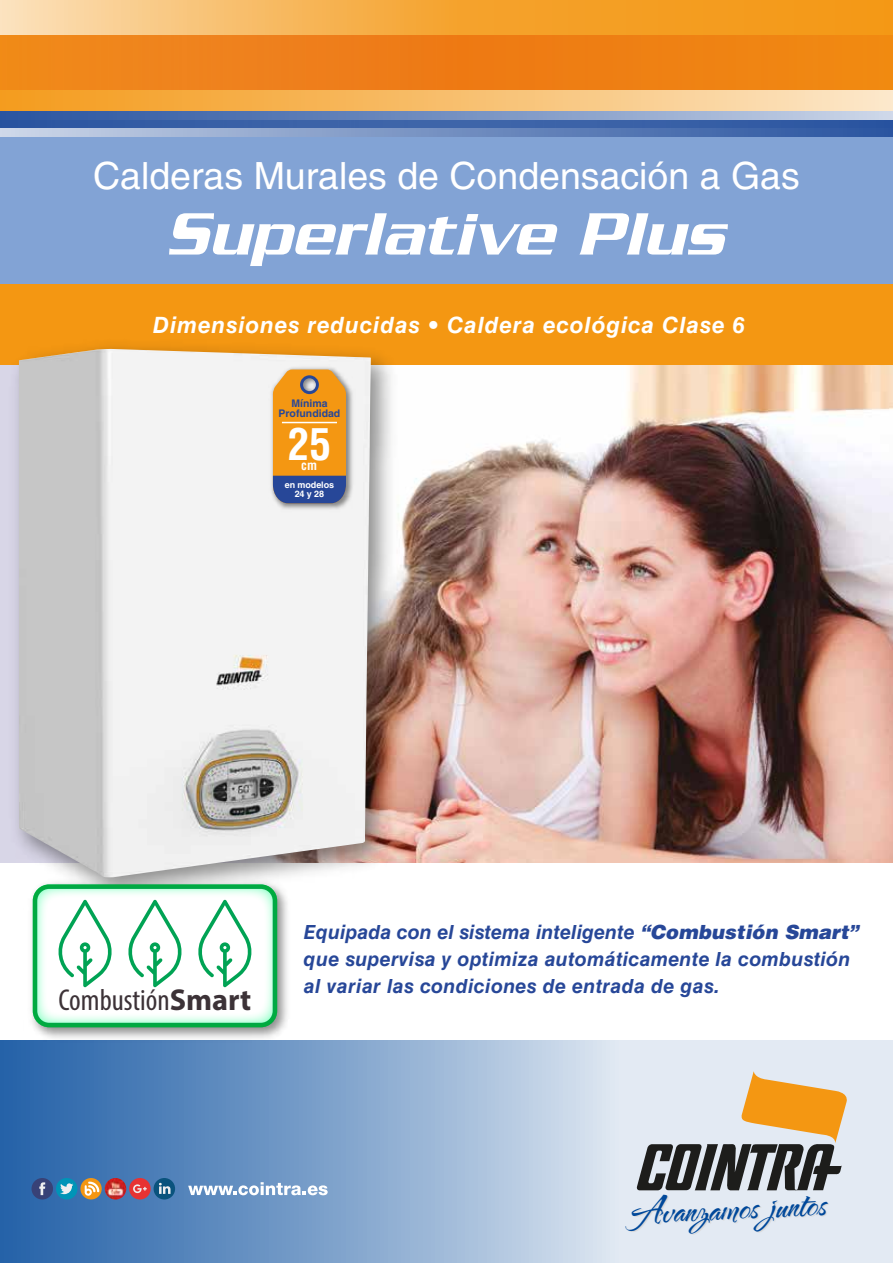
<style>
.page{position:relative;width:893px;height:1263px;background:#fff}
.page>*{position:absolute;margin:0;border:0;box-sizing:border-box;transform-origin:0 0}
.t1{font:italic 500 64.5px "Serpentine LT";letter-spacing:.005em;color:#fff}
.t2{font:43.05px "The Nauti Gal ROB";color:#00489a}
.t3{font:700 condensed 43.05px "Helvetica LT Std";color:#fff}
.t4{font:37.5px "Helvetica LT Std";color:#fff}
.t5{font:condensed 30.3px "Myriad Pro";color:#3c3237}
.t6{font:italic 700 22.5px "Helvetica LT Std";letter-spacing:.04em;color:#fff}
.t7{font:italic 700 19.5px/27px "Helvetica LT Std";letter-spacing:.015em;color:#274798}
.t8{font:700 condensed 12.9px "Helvetica LT Std";color:#fff}
.t9{font:700 10.5px/10.5px "Helvetica LT Std";color:#274798;text-align:center}
.t10{font:700 9px/9px "Helvetica LT Std";letter-spacing:-.01em;color:#fff;text-align:center}
.s1{font-weight:700;font-stretch:normal}
.s2{font-weight:900}
</style>
<div class="page">
<img style="left:410px;top:365px;width:483px;height:498px">
<svg style="left:0;top:1040px;width:893px;height:223px;background:#92b0d3"></svg>
<div style="left:0;top:199px;width:893px;height:166px;background:#f49712"></div>
<div style="left:0;top:114px;width:893px;height:170px;background:#82a3d5"></div>
<div style="left:0;top:35px;width:893px;height:76px;background:linear-gradient(to right,#f49918,#fce6c6)"></div>
<svg style="left:0;top:0;width:893px;height:90px;background:#f1932a"></svg>
<div style="left:0;top:111px;width:893px;height:17px;background:linear-gradient(to right,#24509d,#c9d3e7)"></div>
<svg style="left:0;top:121px;width:893px;height:16px;background:#5a7bb5"></svg>
<svg style="left:636px;top:1071px;width:213px;height:120px;background:#b7ab99"></svg>
<svg style="left:188px;top:1182px;width:140px;height:13px"></svg>
<div style="left:32px;top:1178px;width:21px;height:21px;background:#384277;border-radius:50%"></div>
<svg style="left:39px;top:1182px;width:6px;height:13px"></svg>
<div style="left:154px;top:1178px;width:21px;height:21px;background:#0a537d;border-radius:50%"></div>
<svg style="left:159px;top:1183px;width:12px;height:11px"></svg>
<div style="left:56px;top:1178px;width:21px;height:21px;background:#0094b7;border-radius:50%"></div>
<svg style="left:60px;top:1183px;width:13px;height:11px"></svg>
<div style="left:129px;top:1178px;width:22px;height:21px;background:#e73333;border-radius:50%"></div>
<svg style="left:133px;top:1184px;width:14px;height:9px"></svg>
<img style="left:105px;top:1178px;width:21px;height:21px;border-radius:11px">
<img style="left:0;top:346px;width:410px;height:517px">
<img style="left:19px;top:349px;width:352px;height:526px">
<img style="left:23px;top:874px;width:273px;height:173px">
<svg style="left:35px;top:887px;width:240px;height:138px"></svg>
<div style="left:33px;top:884px;width:244px;height:143px;border:4px solid #009641;border-radius:14px"></div>
<svg style="left:55px;top:900px;width:60px;height:87px"></svg>
<svg style="left:125px;top:900px;width:60px;height:87px"></svg>
<svg style="left:195px;top:900px;width:60px;height:87px"></svg>
<img style="left:268px;top:365px;width:87px;height:148px">
<svg style="left:273px;top:369px;width:73px;height:134px;background:#c78a3a"></svg>
<hr style="left:282px;top:422px;width:55px;height:1px;background:#fff">
<svg style="left:80px;top:1178px;width:22px;height:21px"></svg>
<svg style="left:85px;top:1181px;width:14px;height:15px"></svg>
<h3 class="t4" style="left:93px;top:154px;width:708px">Calderas Murales de Condensación a Gas</h3>
<h1 class="t1" style="left:165px;top:198px;width:560px">Superlative Plus</h1>
<p class="t6" style="left:153px;top:311px;width:594px">Dimensiones reducidas • Caldera ecológica Clase 6</p>
<p class="t9" style="left:279px;top:398px;width:63px">Mínima<br>Profundidad</p>
<h2 class="t3" style="left:288px;top:417px;width:45px">25</h2>
<p class="t8" style="left:301px;top:458px;width:18px">cm</p>
<p class="t10" style="left:285px;top:480px;width:51px">en modelos<br>24 y 28</p>
<h3 class="t5" style="left:59px;top:982px;width:194px">Combustión<span class="s1">Smart</span></h3>
<p class="t7" style="left:304px;top:918px;width:556px">Equipada con el sistema inteligente <span class="s2">“Combustión Smart” </span>que supervisa y optimiza automáticamente la combustión al variar las condiciones de entrada de gas.</p>
<h2 class="t2" style="left:630px;top:1189px;width:196px;rotate:-3deg">Avanzamos juntos</h2>
</div>
